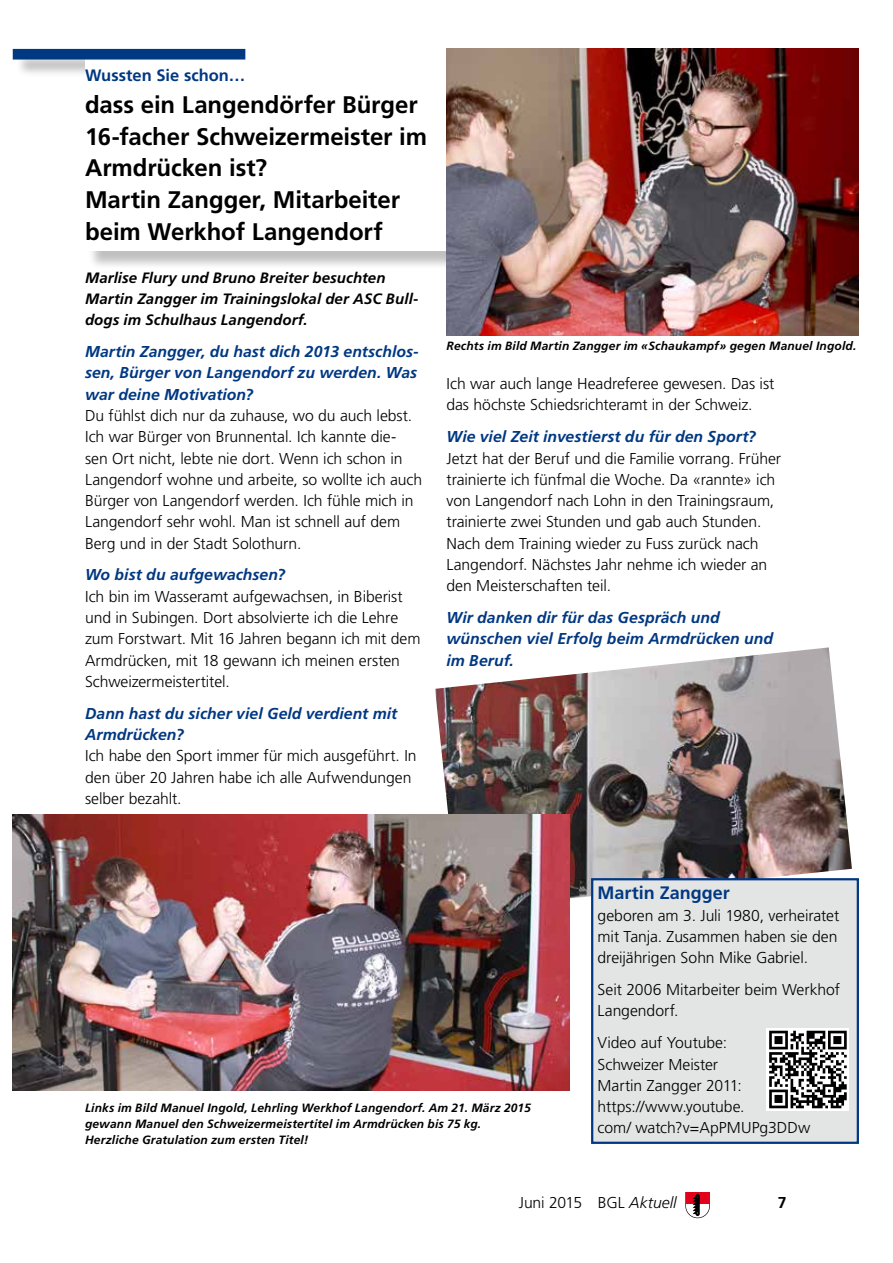
<style>
.page{position:relative;width:893px;height:1263px;background:#fff}
.page>*{position:absolute;margin:0;border:0;box-sizing:border-box;transform-origin:0 0}
.t1{font:700 24px/32px "Frutiger";letter-spacing:-.005em;color:#000}
.t2{font:700 18px "Frutiger";color:#003882}
.t3{font:700 16.5px "Frutiger";color:#003882}
.t4{font:300 15.75px/21.3px "Frutiger";letter-spacing:-.005em;color:#000}
.t5{font:italic 700 15.75px/21.3px "Frutiger";letter-spacing:.005em;color:#003882}
.t6{font:700 15.75px "Frutiger";color:#000}
.t7{font:italic 700 15px/21.3px "Frutiger";letter-spacing:.005em;color:#000}
.t8{font:italic 700 12px/15.9px "Frutiger";letter-spacing:.015em;color:#000}
.s1{font-style:italic}
</style>
<div class="page">
<svg style="left:685px;top:1192px;width:25px;height:26px"></svg>
<div style="left:15px;top:51px;width:490px;height:218px;background:#000;opacity:.25"></div>
<div style="left:85px;top:49px;width:402px;height:202px;background:#fff"></div>
<div style="left:13px;top:49px;width:232px;height:11px;background:#003882"></div>
<img style="left:435px;top:647px;width:417px;height:252px">
<div style="left:592px;top:879px;width:266px;height:264px;background:#e3e4e4"></div>
<div style="left:591px;top:878px;width:268px;height:266px;border:2px solid #003882"></div>
<img style="left:446px;top:49px;width:413px;height:287px">
<svg style="left:766px;top:1028px;width:83px;height:83px"></svg>
<svg style="left:769px;top:1031px;width:78px;height:77px;background:#7a7a7a"></svg>
<img style="left:13px;top:814px;width:557px;height:277px">
<p class="t3" style="left:85px;top:65px;width:162px">Wussten Sie schon…</p>
<h1 class="t1" style="left:85px;top:88px;width:344px">dass ein Langendörfer Bürger<br>16-facher Schweizermeister im<br>Armdrücken ist?<br>Martin Zangger, Mitarbeiter beim Werkhof Langendorf</h1>
<p class="t7" style="left:85px;top:267px;width:335px">Marlise Flury und Bruno Breiter besuchten<br>Martin Zangger im Trainingslokal der ASC Bull&shy;dogs im Schulhaus Langendorf.</p>
<p class="t5" style="left:85px;top:341px;width:335px;text-align:justify">Martin Zangger, du hast dich 2013 entschlos&shy;sen, Bürger von Langendorf zu werden. Was war deine Motivation?</p>
<p class="t4" style="left:85px;top:405px;width:339px">Du fühlst dich nur da zuhause, wo du auch lebst.<br>Ich war Bürger von Brunnental. Ich kannte die&shy;sen Ort nicht, lebte nie dort. Wenn ich schon in Langendorf wohne und arbeite, so wollte ich auch Bürger von Langendorf werden. Ich fühle mich in Langendorf sehr wohl. Man ist schnell auf dem Berg und in der Stadt Solothurn.</p>
<p class="t5" style="left:85px;top:564px;width:202px">Wo bist du aufgewachsen?</p>
<p class="t4" style="left:85px;top:586px;width:337px">Ich bin im Wasseramt aufgewachsen, in Biberist und in Subingen. Dort absolvierte ich die Lehre zum Forstwart. Mit 16 Jahren begann ich mit dem Armdrücken, mit 18 gewann ich meinen ersten Schweizermeistertitel.</p>
<p class="t5" style="left:85px;top:702px;width:314px">Dann hast du sicher viel Geld verdient mit<br>Armdrücken?</p>
<p class="t4" style="left:85px;top:745px;width:333px">Ich habe den Sport immer für mich ausgeführt. In den über 20 Jahren habe ich alle Aufwendungen selber bezahlt.</p>
<p class="t8" style="left:446px;top:337px;width:411px">Rechts im Bild Martin Zangger im «Schaukampf» gegen Manuel Ingold.</p>
<p class="t4" style="left:446px;top:373px;width:329px">Ich war auch lange Headreferee gewesen. Das ist das höchste Schiedsrichteramt in der Schweiz.</p>
<p class="t5" style="left:446px;top:426px;width:311px">Wie viel Zeit investierst du für den Sport?</p>
<p class="t4" style="left:446px;top:447px;width:336px">Jetzt hat der Beruf und die Familie vorrang. Früher trainierte ich fünfmal die Woche. Da «rannte» ich von Langendorf nach Lohn in den Trainingsraum, trainierte zwei Stunden und gab auch Stunden.<br>Nach dem Training wieder zu Fuss zurück nach Langendorf. Nächstes Jahr nehme ich wieder an den Meisterschaften teil.</p>
<p class="t5" style="left:446px;top:607px;width:328px">Wir danken dir für das Gespräch und wünschen viel Erfolg beim Armdrücken und im Beruf.</p>
<p class="t8" style="left:85px;top:1100px;width:447px">Links im Bild Manuel Ingold, Lehrling Werkhof Langendorf. Am 21. März 2015 gewann Manuel den Schweizermeistertitel im Armdrücken bis 75 kg.<br>Herzliche Gratulation zum ersten Titel!</p>
<p class="t2" style="left:598px;top:882px;width:134px">Martin Zangger</p>
<p class="t4" style="left:598px;top:904px;width:243px;text-align:justify">geboren am 3. Juli 1980, verheiratet mit Tanja. Zusammen haben sie den dreijährigen Sohn Mike Gabriel.</p>
<p class="t4" style="left:598px;top:979px;width:244px">Seit 2006 Mitarbeiter beim Werkhof<br>Langendorf.</p>
<p class="t4" style="left:598px;top:1032px;width:214px">Video auf Youtube:<br>Schweizer Meister<br>Martin Zangger 2011: https://www.youtube.<br>com/ watch?v=ApPMUPg3DDw</p>
<p class="t4" style="left:519px;top:1191px;width:159px">Juni 2015 BGL <span class="s1">Aktuell</span></p>
<p class="t6" style="left:778px;top:1193px;width:10px">7</p>
</div>
